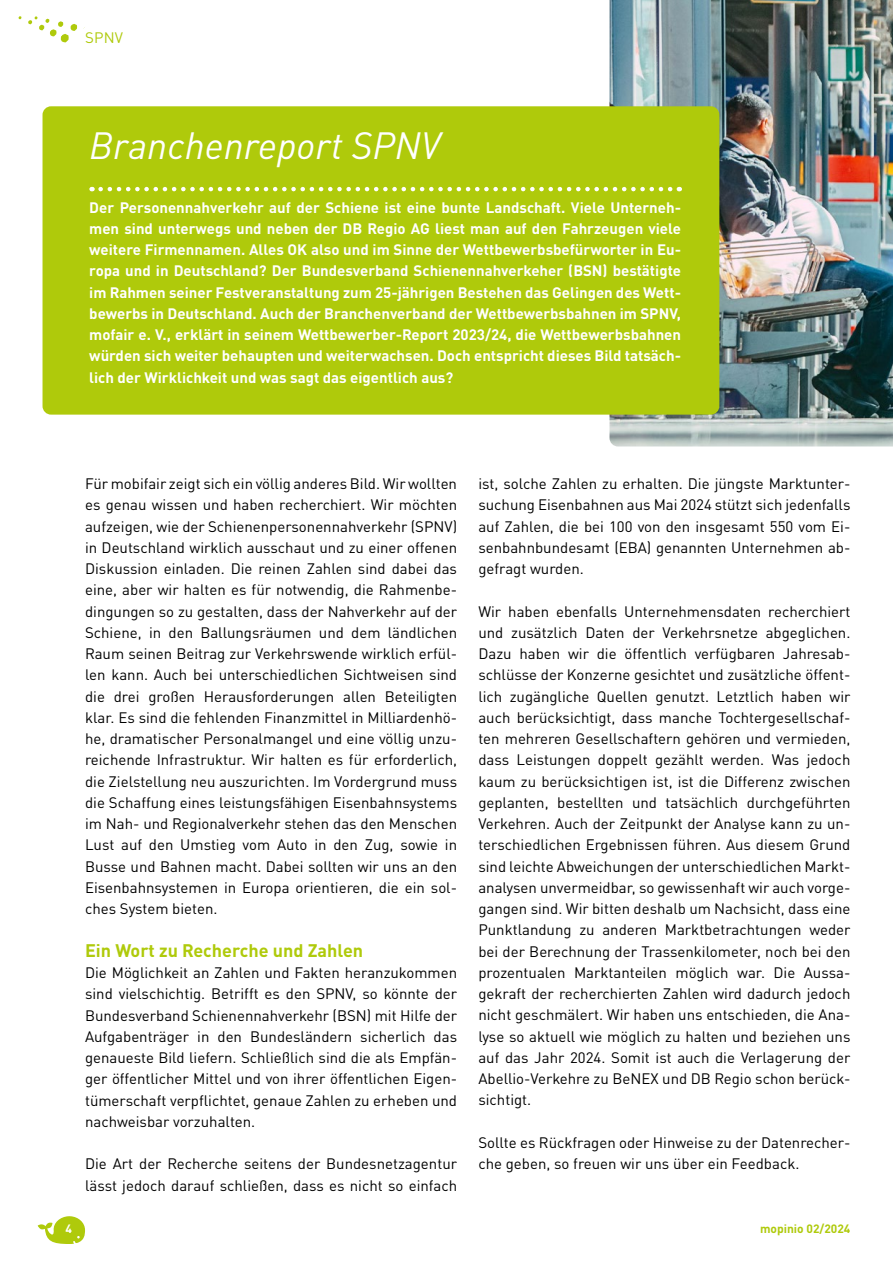
<style>
.page{position:relative;width:893px;height:1263px;background:#fff}
.page>*{position:absolute;margin:0;border:0;box-sizing:border-box;transform-origin:0 0}
.t1{font:italic 37.5px "DINOT";color:#fff}
.t2{font:700 18px "DINOT";color:#afca0b}
.t3{font:15px/21.3px "DINOT";color:#000;text-align:justify}
.t4{font:700 15px/21.3px "DINOT";color:#fff;text-align:justify}
.t5{font:15px "DINOT";color:#afca0b}
.t6{font:700 12px "DINOT";color:#afca0b}
.t7{font:700 12px "DINOT";color:#fff}
</style>
<div class="page">
<svg style="left:38px;top:1216px;width:47px;height:28px"></svg>
<img style="left:609px;top:0;width:284px;height:446px">
<svg style="left:28px;top:16px;width:57px;height:27px"></svg>
<div style="left:43px;top:106px;width:676px;height:309px;background:#afca0b;border-radius:9px"></div>
<svg style="left:101px;top:187px;width:579px;height:4px"></svg>
<p class="t5" style="left:85px;top:28px;width:39px">SPNV</p>
<h1 class="t1" style="left:89px;top:123px;width:353px">Branchenreport SPNV</h1>
<p class="t4" style="left:89px;top:196px;width:593px">Der Personennahverkehr auf der Schiene ist eine bunte Landschaft. Viele Unterneh&shy;men sind unterwegs und neben der DB Regio AG liest man auf den Fahrzeugen viele weitere Firmennamen. Alles OK also und im Sinne der Wettbewerbsbefürworter in Eu&shy;ropa und in Deutschland? Der Bundesverband Schienennahverkeher (BSN) bestätigte im Rahmen seiner Festveranstaltung zum 25-jährigen Bestehen das Gelingen des Wett&shy;bewerbs in Deutschland. Auch der Branchenverband der Wettbewerbsbahnen im SPNV, mofair e. V., erklärt in seinem Wettbewerber-Report 2023/24, die Wettbewerbsbahnen würden sich weiter behaupten und weiterwachsen. Doch entspricht dieses Bild tatsäch&shy;lich der Wirklichkeit und was sagt das eigentlich aus?</p>
<p class="t3" style="left:85px;top:473px;width:374px">Für mobifair zeigt sich ein völlig anderes Bild. Wir wollten es genau wissen und haben recherchiert. Wir möchten aufzeigen, wie der Schienenpersonennahverkehr (SPNV) in Deutschland wirklich ausschaut und zu einer offenen Diskussion einladen. Die reinen Zahlen sind dabei das eine, aber wir halten es für notwendig, die Rahmenbe&shy;dingungen so zu gestalten, dass der Nahverkehr auf der Schiene, in den Ballungsräumen und dem ländlichen Raum seinen Beitrag zur Verkehrswende wirklich erfül&shy;len kann. Auch bei unterschiedlichen Sichtweisen sind die drei großen Herausforderungen allen Beteiligten klar. Es sind die fehlenden Finanzmittel in Milliardenhö&shy;he, dramatischer Personalmangel und eine völlig unzu&shy;reichende Infrastruktur. Wir halten es für erforderlich, die Zielstellung neu auszurichten. Im Vordergrund muss die Schaffung eines leistungsfähigen Eisenbahnsystems im Nah- und Regionalverkehr stehen das den Menschen Lust auf den Umstieg vom Auto in den Zug, sowie in Busse und Bahnen macht. Dabei sollten wir uns an den Eisenbahnsystemen in Europa orientieren, die ein sol&shy;ches System bieten.</p>
<p class="t2" style="left:85px;top:938px;width:280px">Ein Wort zu Recherche und Zahlen</p>
<p class="t3" style="left:85px;top:962px;width:374px">Die Möglichkeit an Zahlen und Fakten heranzukommen sind vielschichtig. Betrifft es den SPNV, so könnte der Bundesverband Schienennahverkehr (BSN) mit Hilfe der Aufgabenträger in den Bundesländern sicherlich das genaueste Bild liefern. Schließlich sind die als Empfän&shy;ger öffentlicher Mittel und von ihrer öffentlichen Eigen&shy;tümerschaft verpflichtet, genaue Zahlen zu erheben und nachweisbar vorzuhalten.</p>
<p class="t3" style="left:85px;top:1153px;width:374px">Die Art der Recherche seitens der Bundesnetzagentur lässt jedoch darauf schließen, dass es nicht so einfach</p>
<p class="t3" style="left:478px;top:473px;width:374px">ist, solche Zahlen zu erhalten. Die jüngste Marktunter&shy;suchung Eisenbahnen aus Mai 2024 stützt sich jedenfalls auf Zahlen, die bei 100 von den insgesamt 550 vom Ei&shy;senbahnbundesamt (EBA) genannten Unternehmen ab&shy;gefragt wurden.</p>
<p class="t3" style="left:478px;top:600px;width:374px">Wir haben ebenfalls Unternehmensdaten recherchiert und zusätzlich Daten der Verkehrsnetze abgeglichen.<br>Dazu haben wir die öffentlich verfügbaren Jahresab&shy;schlüsse der Konzerne gesichtet und zusätzliche öffent&shy;lich zugängliche Quellen genutzt. Letztlich haben wir auch berücksichtigt, dass manche Tochtergesellschaf&shy;ten mehreren Gesellschaftern gehören und vermieden, dass Leistungen doppelt gezählt werden. Was jedoch kaum zu berücksichtigen ist, ist die Differenz zwischen geplanten, bestellten und tatsächlich durchgeführten Verkehren. Auch der Zeitpunkt der Analyse kann zu un&shy;terschiedlichen Ergebnissen führen. Aus diesem Grund sind leichte Abweichungen der unterschiedlichen Markt&shy;analysen unvermeidbar, so gewissenhaft wir auch vorge&shy;gangen sind. Wir bitten deshalb um Nachsicht, dass eine Punktlandung zu anderen Marktbetrachtungen weder bei der Berechnung der Trassenkilometer, noch bei den prozentualen Marktanteilen möglich war. Die Aussa&shy;gekraft der recherchierten Zahlen wird dadurch jedoch nicht geschmälert. Wir haben uns entschieden, die Ana&shy;lyse so aktuell wie möglich zu halten und beziehen uns auf das Jahr 2024. Somit ist auch die Verlagerung der Abellio-Verkehre zu BeNEX und DB Regio schon berück&shy;sichtigt.</p>
<p class="t3" style="left:478px;top:1132px;width:374px">Sollte es Rückfragen oder Hinweise zu der Datenrecher&shy;che geben, so freuen wir uns über ein Feedback.</p>
<p class="t7" style="left:65px;top:1221px;width:8px">4</p>
<p class="t6" style="left:760px;top:1221px;width:92px">mopinio 02/2024</p>
</div>
